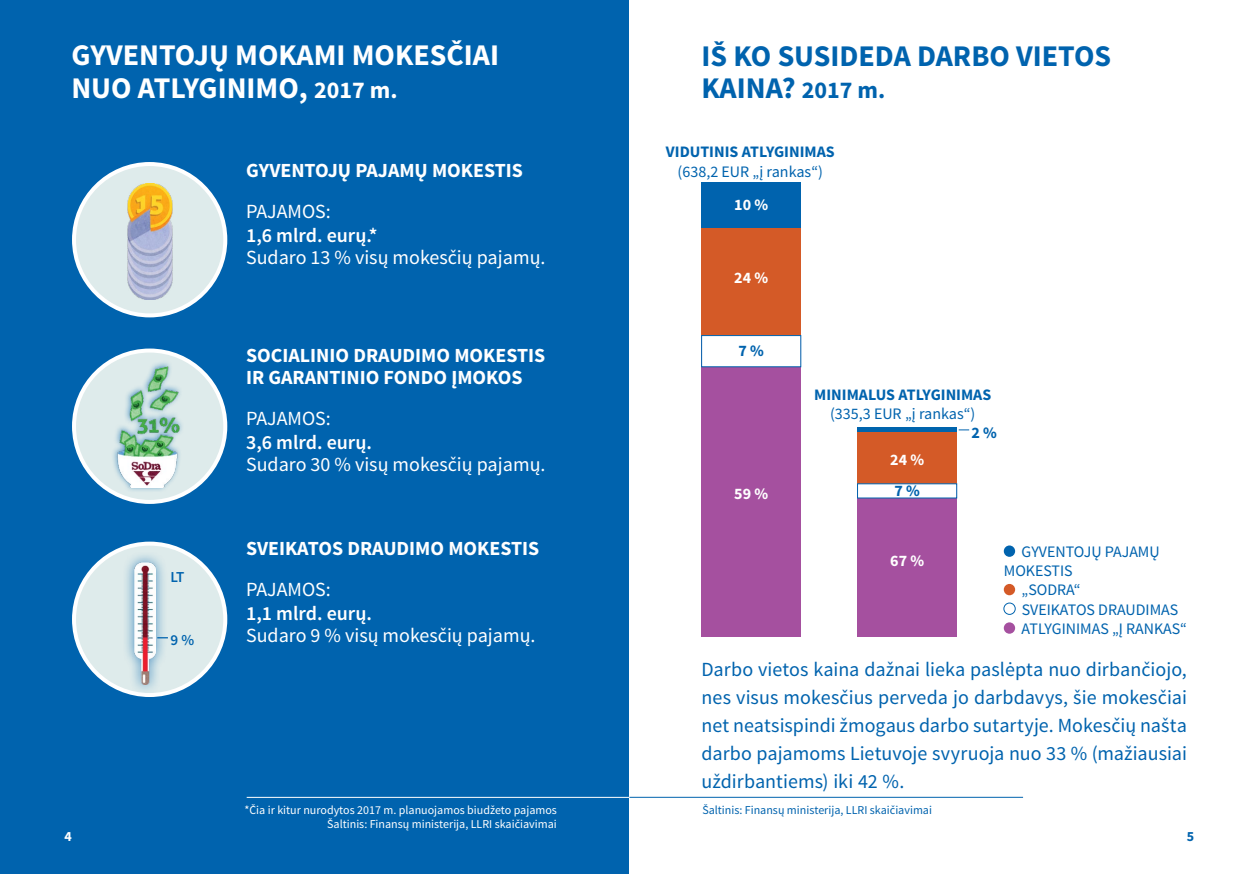
<style>
.page{position:relative;width:1259px;height:874px;background:#fff}
.page>*{position:absolute;margin:0;border:0;box-sizing:border-box;transform-origin:0 0}
.t1{font:700 30px/32px "Source Sans Pro";color:#fff}
.t2{font:700 30px/32px "Source Sans Pro";color:#0063ae}
.t3{font:20px/28px "Source Sans Pro";color:#0063ae;text-align:justify}
.t4{font:20px "Source Sans Pro";color:#fff}
.t5{font:700 20px/21.6px "Source Sans Pro";color:#fff}
.t6{font:600 20px "Source Sans Pro";color:#fff}
.t7{font:16px "Source Sans Pro";color:#0063ae}
.t8{font:700 16px "Source Sans Pro";color:#0063ae}
.t9{font:700 16px "Source Sans Pro";color:#fff}
.t10{font:600 15.2px "Source Sans Pro";color:#0063ae}
.t11{font:700 14px "Source Sans Pro";color:#fff}
.t12{font:700 14px "Source Sans Pro";color:#0063ae}
.t13{font:12px/14px "Source Sans Pro";color:#fff;text-align:right}
.t14{font:12px "Source Sans Pro";color:#0063ae}
.s1{font-size:24px}
</style>
<div class="page">
<div style="left:0;top:0;width:629px;height:873px;background:#0063ae"></div>
<div style="left:74px;top:350px;width:151px;height:151px;background:#deebeb;border-radius:50%"></div>
<div style="left:72px;top:348px;width:155px;height:155px;border:4px solid #fff;border-radius:50%"></div>
<div style="left:74px;top:164px;width:151px;height:151px;background:#deebeb;border-radius:50%"></div>
<div style="left:72px;top:162px;width:155px;height:155px;border:4px solid #fff;border-radius:50%"></div>
<div style="left:74px;top:543px;width:151px;height:151px;background:#deebeb;border-radius:50%"></div>
<div style="left:72px;top:541px;width:155px;height:155px;border:4px solid #fff;border-radius:50%"></div>
<img style="left:127px;top:183px;width:46px;height:116px">
<div style="left:111px;top:360px;width:74px;height:132px;background:#0063ae;opacity:.63"></div>
<img style="left:112px;top:366px;width:73px;height:121px">
<hr style="left:247px;top:796px;width:382px;height:1px;background:#fff">
<div style="left:122px;top:550px;width:46px;height:146px;background:#0063ae;opacity:.72"></div>
<img style="left:132px;top:562px;width:23px;height:122px">
<svg style="left:157px;top:636px;width:11px;height:2px"></svg>
<div style="left:701px;top:182px;width:100px;height:454px;background:#a5509f"></div>
<div style="left:857px;top:427px;width:99px;height:209px;background:#a5509f"></div>
<div style="left:701px;top:182px;width:100px;height:46px;background:#0063ae"></div>
<div style="left:701px;top:228px;width:100px;height:107px;background:#d45a27"></div>
<div style="left:701px;top:335px;width:100px;height:32px;background:#fff;border:1px solid #0063ae"></div>
<div style="left:857px;top:427px;width:99px;height:5px;background:#0064ad"></div>
<div style="left:857px;top:432px;width:99px;height:51px;background:#d45a27"></div>
<div style="left:857px;top:483px;width:100px;height:15px;background:#fff"></div>
<div style="left:1003px;top:545px;width:12px;height:11px;background:#0063ae;border-radius:50%"></div>
<div style="left:1003px;top:583px;width:12px;height:12px;background:#d45a27;border-radius:50%"></div>
<div style="left:1003px;top:602px;width:12px;height:12px;border:1px solid #0063ae;border-radius:50%"></div>
<div style="left:1003px;top:622px;width:12px;height:11px;background:#a5509f;border-radius:50%"></div>
<hr style="left:629px;top:796px;width:394px;height:1px;background:#0063ae">
<h1 class="t1" style="left:71px;top:41px;width:429px">GYVENTOJŲ MOKAMI MOKESČIAI<br>NUO ATLYGINIMO, <span class="s1">2017 m.</span></h1>
<p class="t5" style="left:246px;top:160px;width:278px">GYVENTOJŲ PAJAMŲ MOKESTIS</p>
<p class="t4" style="left:246px;top:199px;width:86px">PAJAMOS:</p>
<p class="t6" style="left:246px;top:223px;width:133px">1,6 mlrd. eurų.*</p>
<p class="t4" style="left:246px;top:245px;width:301px">Sudaro 13 % visų mokesčių pajamų.</p>
<p class="t11" style="left:65px;top:827px;width:9px">4</p>
<p class="t10" style="left:170px;top:567px;width:16px">LT</p>
<p class="t10" style="left:170px;top:630px;width:25px">9 %</p>
<p class="t5" style="left:246px;top:345px;width:301px">SOCIALINIO DRAUDIMO MOKESTIS<br>IR GARANTINIO FONDO ĮMOKOS</p>
<p class="t4" style="left:246px;top:406px;width:86px">PAJAMOS:</p>
<p class="t6" style="left:246px;top:429px;width:127px">3,6 mlrd. eurų.</p>
<p class="t4" style="left:246px;top:451px;width:301px">Sudaro 30 % visų mokesčių pajamų.</p>
<p class="t5" style="left:246px;top:538px;width:295px">SVEIKATOS DRAUDIMO MOKESTIS</p>
<p class="t4" style="left:246px;top:577px;width:86px">PAJAMOS:</p>
<p class="t6" style="left:246px;top:600px;width:127px">1,1 mlrd. eurų.</p>
<p class="t4" style="left:246px;top:622px;width:291px">Sudaro 9 % visų mokesčių pajamų.</p>
<p class="t13" style="left:244px;top:803px;width:314px">*Čia ir kitur nurodytos 2017 m. planuojamos biudžeto pajamos<br>Šaltinis: Finansų ministerija, LLRI skaičiavimai</p>
<h1 class="t2" style="left:701px;top:41px;width:411px">IŠ KO SUSIDEDA DARBO VIETOS<br>KAINA? <span class="s1">2017 m.</span></h1>
<p class="t8" style="left:666px;top:142px;width:170px">VIDUTINIS ATLYGINIMAS</p>
<p class="t7" style="left:677px;top:161px;width:147px">(638,2 EUR „į rankas“)</p>
<p class="t9" style="left:734px;top:194px;width:35px">10 %</p>
<p class="t9" style="left:734px;top:267px;width:35px">24 %</p>
<p class="t8" style="left:738px;top:340px;width:27px">7 %</p>
<p class="t9" style="left:734px;top:483px;width:35px">59 %</p>
<p class="t8" style="left:814px;top:384px;width:178px">MINIMALUS ATLYGINIMAS</p>
<p class="t7" style="left:830px;top:404px;width:147px">(335,3 EUR „į rankas“)</p>
<p class="t9" style="left:890px;top:449px;width:35px">24 %</p>
<p class="t8" style="left:894px;top:480px;width:27px">7 %</p>
<p class="t8" style="left:971px;top:422px;width:27px">2 %</p>
<p class="t9" style="left:890px;top:550px;width:35px">67 %</p>
<p class="t7" style="left:1021px;top:541px;width:140px">GYVENTOJŲ PAJAMŲ</p>
<p class="t7" style="left:1003px;top:560px;width:70px">MOKESTIS</p>
<p class="t7" style="left:1021px;top:579px;width:61px">„SODRA“</p>
<p class="t7" style="left:1021px;top:599px;width:158px">SVEIKATOS DRAUDIMAS</p>
<p class="t7" style="left:1021px;top:618px;width:167px">ATLYGINIMAS „Į RANKAS“</p>
<p class="t3" style="left:701px;top:655px;width:487px">Darbo vietos kaina dažnai lieka paslėpta nuo dirbančiojo, nes visus mokesčius perveda jo darbdavys, šie mokesčiai net neatsispindi žmogaus darbo sutartyje. Mokesčių našta darbo pajamoms Lietuvoje svyruoja nuo 33 % (mažiausiai uždirbantiems) iki 42 %.</p>
<p class="t14" style="left:702px;top:802px;width:231px">Šaltinis: Finansų ministerija, LLRI skaičiavimai</p>
<p class="t12" style="left:1187px;top:827px;width:9px">5</p>
</div>
